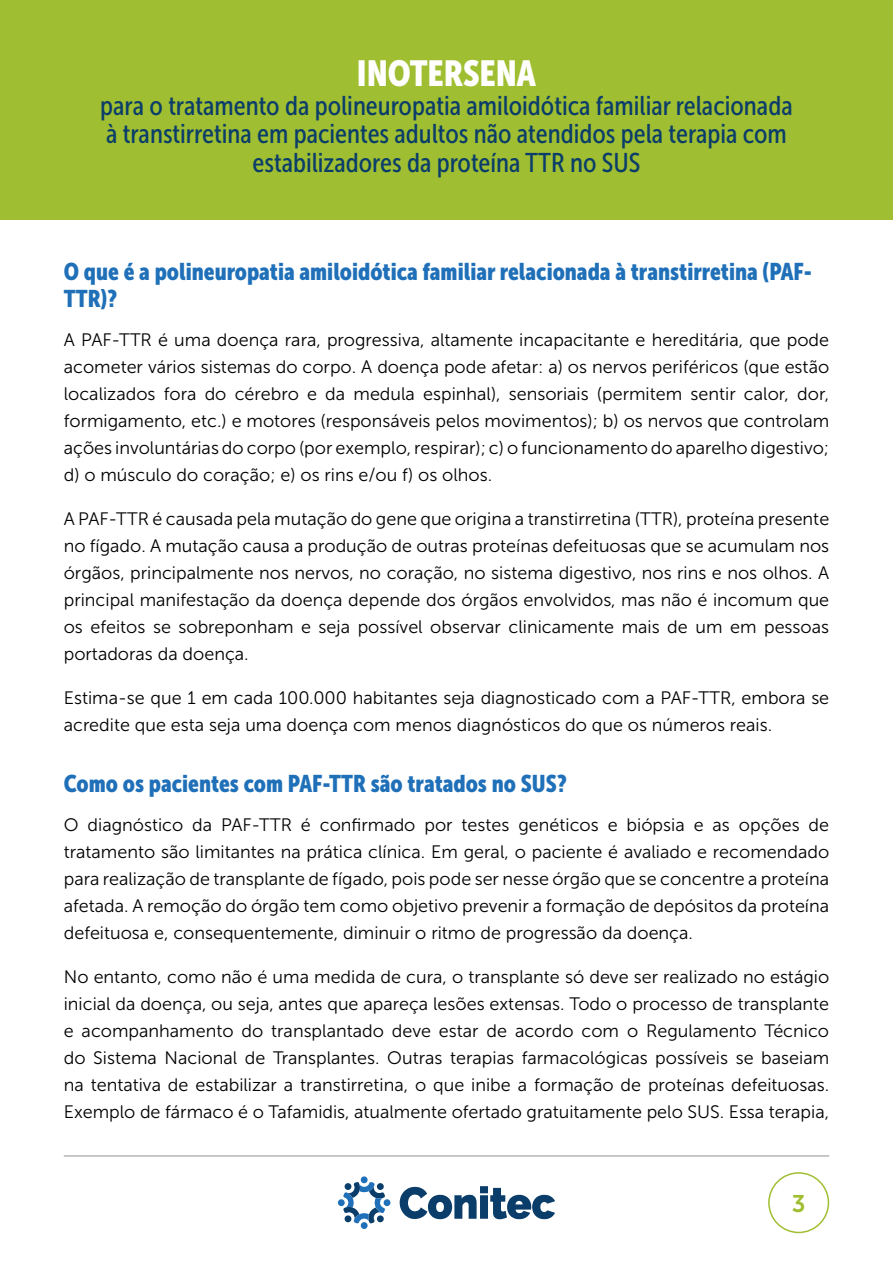
<style>
.page{position:relative;width:893px;height:1263px;background:#fff}
.page>*{position:absolute;margin:0;border:0;box-sizing:border-box;transform-origin:0 0}
.t1{font:36px "Museo Sans Cond 900";color:#fff}
.t2{font:27px/28.5px "Museo Sans Cond 500";color:#0a3d69;text-align:center}
.t3{font:24px/27px "Museo Sans Cond 900";color:#1f70b8}
.t4{font:24px "Museo Sans 700";color:#a0be31}
.t5{font:18px/27px "Museo Sans 300";color:#000;text-align:justify}
</style>
<div class="page">
<hr style="left:64px;top:1155px;width:765px;height:2px;background:#b5b5b5">
<svg style="left:400px;top:1186px;width:155px;height:33px"></svg>
<div style="left:361px;top:1176px;width:7px;height:7px;background:#1f70b8;border-radius:50%"></div>
<div style="left:384px;top:1199px;width:6px;height:7px;background:#1f70b8;border-radius:50%"></div>
<div style="left:338px;top:1199px;width:7px;height:7px;background:#1f70b8;border-radius:50%"></div>
<div style="left:361px;top:1222px;width:7px;height:7px;background:#1f70b8;border-radius:50%"></div>
<svg style="left:343px;top:1182px;width:42px;height:41px"></svg>
<div style="left:768px;top:1172px;width:61px;height:61px;border:2px solid #a0be31;border-radius:50%"></div>
<div style="left:0;top:0;width:892px;height:220px;background:#a0be31"></div>
<h1 class="t1" style="left:357px;top:53px;width:181px">INOTERSENA</h1>
<h2 class="t2" style="left:100px;top:91px;width:694px">para o tratamento da polineuropatia amiloidótica familiar relacionada à transtirretina em pacientes adultos não atendidos pela terapia com estabilizadores da proteína TTR no SUS</h2>
<h3 class="t3" style="left:64px;top:258px;width:750px">O que é a polineuropatia amiloidótica familiar relacionada à transtirretina (PAF-<br>TTR)?</h3>
<p class="t5" style="left:64px;top:326px;width:767px">A PAF-TTR é uma doença rara, progressiva, altamente incapacitante e hereditária, que pode acometer vários sistemas do corpo. A doença pode afetar: a) os nervos periféricos (que estão localizados fora do cérebro e da medula espinhal), sensoriais (permitem sentir calor, dor, formigamento, etc.) e motores (responsáveis pelos movimentos); b) os nervos que controlam ações involuntárias do corpo (por exemplo, respirar); c) o funcionamento do aparelho digestivo; d) o músculo do coração; e) os rins e/ou f) os olhos.</p>
<p class="t5" style="left:64px;top:505px;width:767px">A PAF-TTR é causada pela mutação do gene que origina a transtirretina (TTR), proteína presente no fígado. A mutação causa a produção de outras proteínas defeituosas que se acumulam nos órgãos, principalmente nos nervos, no coração, no sistema digestivo, nos rins e nos olhos. A principal manifestação da doença depende dos órgãos envolvidos, mas não é incomum que os efeitos se sobreponham e seja possível observar clinicamente mais de um em pessoas portadoras da doença.</p>
<p class="t5" style="left:64px;top:685px;width:767px">Estima-se que 1 em cada 100.000 habitantes seja diagnosticado com a PAF-TTR, embora se acredite que esta seja uma doença com menos diagnósticos do que os números reais.</p>
<h3 class="t3" style="left:64px;top:770px;width:505px">Como os pacientes com PAF-TTR são tratados no SUS?</h3>
<p class="t5" style="left:64px;top:811px;width:767px">O diagnóstico da PAF-TTR é confirmado por testes genéticos e biópsia e as opções de tratamento são limitantes na prática clínica. Em geral, o paciente é avaliado e recomendado para realização de transplante de fígado, pois pode ser nesse órgão que se concentre a proteína afetada. A remoção do órgão tem como objetivo prevenir a formação de depósitos da proteína defeituosa e, consequentemente, diminuir o ritmo de progressão da doença.</p>
<p class="t5" style="left:64px;top:963px;width:767px">No entanto, como não é uma medida de cura, o transplante só deve ser realizado no estágio inicial da doença, ou seja, antes que apareça lesões extensas. Todo o processo de transplante e acompanhamento do transplantado deve estar de acordo com o Regulamento Técnico do Sistema Nacional de Transplantes. Outras terapias farmacológicas possíveis se baseiam na tentativa de estabilizar a transtirretina, o que inibe a formação de proteínas defeituosas.<br>Exemplo de fármaco é o Tafamidis, atualmente ofertado gratuitamente pelo SUS. Essa terapia,</p>
<h3 class="t4" style="left:792px;top:1190px;width:15px">3</h3>
</div>
